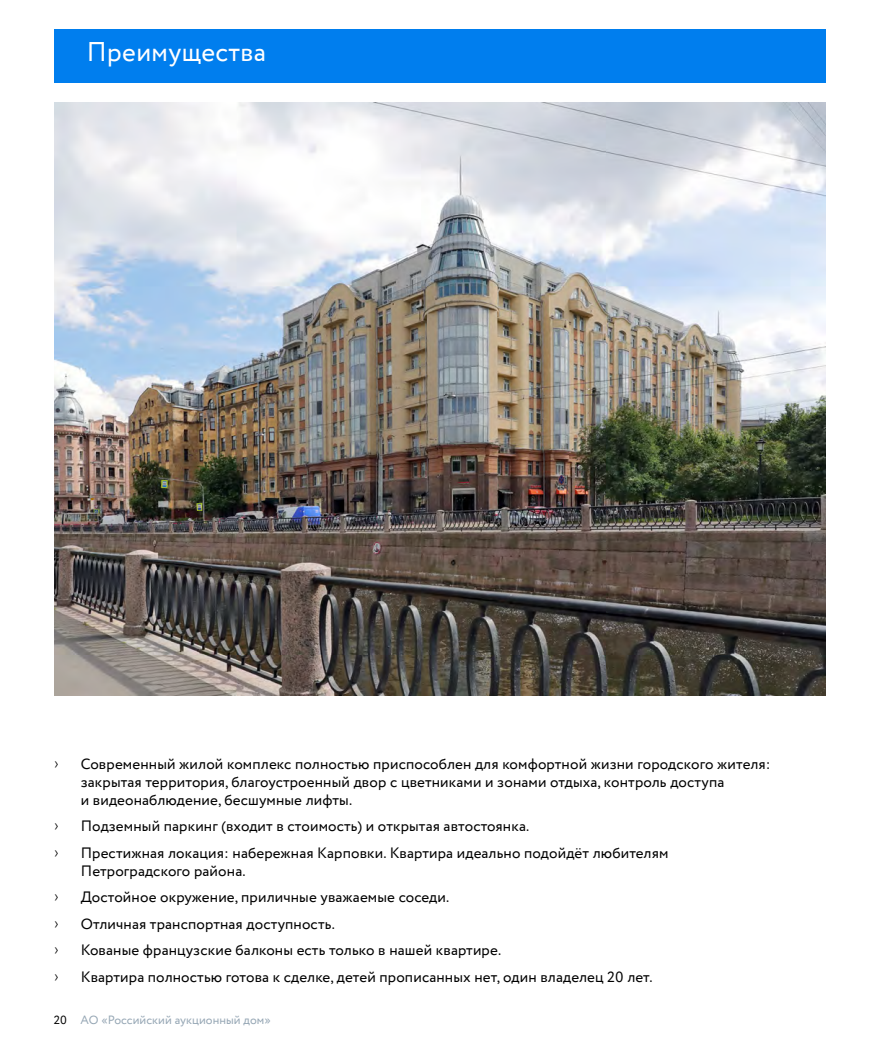
<style>
.page{position:relative;width:893px;height:1063px;background:#fff}
.page>*{position:absolute;margin:0;border:0;box-sizing:border-box;transform-origin:0 0}
.t1{font:27px "Circe";letter-spacing:.015em;color:#fff}
.t2{font:15px/18px "Circe";letter-spacing:.01em;color:#000}
.t3{font:15px "Free Set C";color:#000}
.t4{font:12px "Circe";letter-spacing:.005em;color:#96a7b5}
.s1{color:#000}
</style>
<div class="page">
<div style="left:54px;top:30px;width:772px;height:53px;background:#007eee"></div>
<img style="left:54px;top:102px;width:772px;height:594px">
<h1 class="t1" style="left:87px;top:34px;width:181px">Преимущества</h1>
<p class="t3" style="left:54px;top:756px;width:6px">x</p>
<p class="t2" style="left:81px;top:755px;width:691px">Современный жилой комплекс полностью приспособлен для комфортной жизни городского жителя: закрытая территория, благоустроенный двор с цветниками и зонами отдыха, контроль доступа<br>и видеонаблюдение, бесшумные лифты.</p>
<p class="t3" style="left:54px;top:818px;width:6px">x</p>
<p class="t2" style="left:81px;top:818px;width:450px">Подземный паркинг (входит в стоимость) и открытая автостоянка.</p>
<p class="t3" style="left:54px;top:845px;width:6px">x</p>
<p class="t2" style="left:81px;top:844px;width:589px">Престижная локация: набережная Карповки. Квартира идеально подойдёт любителям<br>Петроградского района.</p>
<p class="t3" style="left:54px;top:889px;width:6px">x</p>
<p class="t2" style="left:81px;top:889px;width:370px">Достойное окружение, приличные уважаемые соседи.</p>
<p class="t3" style="left:54px;top:916px;width:6px">x</p>
<p class="t2" style="left:81px;top:915px;width:256px">Отличная транспортная доступность.</p>
<p class="t3" style="left:54px;top:942px;width:6px">x</p>
<p class="t2" style="left:81px;top:942px;width:422px">Кованые французские балконы есть только в нашей квартире.</p>
<p class="t3" style="left:54px;top:969px;width:6px">x</p>
<p class="t2" style="left:81px;top:968px;width:573px">Квартира полностью готова к сделке, детей прописанных нет, один владелец 20 лет.</p>
<p class="t4" style="left:54px;top:1012px;width:218px"><span class="s1">20</span> АО «Российский аукционный дом»</p>
</div>
